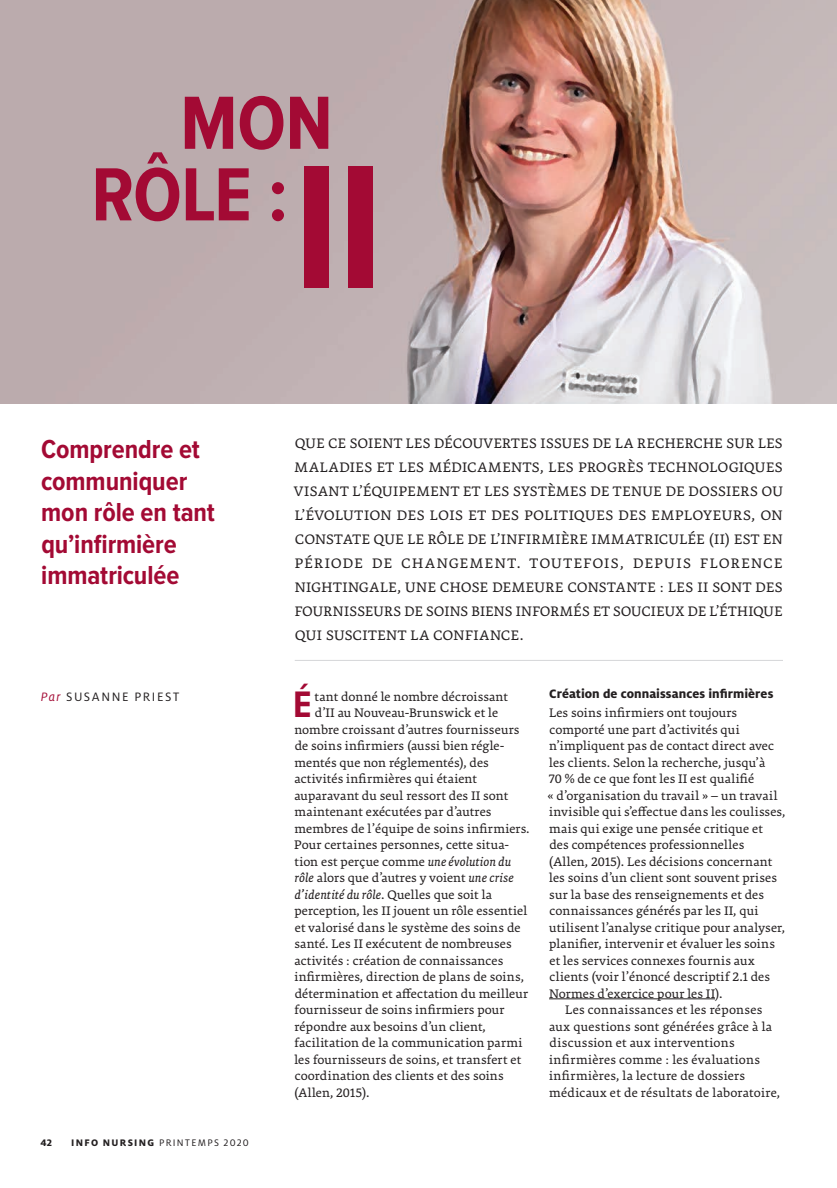
<style>
.page{position:relative;width:837px;height:1188px;background:#fff}
.page>*{position:absolute;margin:0;border:0;box-sizing:border-box;transform-origin:0 0}
.t1{font:700 181.5px "Proxima Nova Cond";color:#a30a34}
.t2{font:700 78px "Proxima Nova Cond";letter-spacing:-.005em;color:#a30a34}
.DC2__Sans_Rag_Bold_R{font:700 38.25px "Proxima Nova Cond";color:#a30a34}
.t3{font:700 27px/31.5px "Proxima Nova Cond";letter-spacing:-.005em;color:#a30a34}
._9_11_LeftJust_LEAD{font:15px/24px "Premiera";letter-spacing:.035em;color:#231f20;text-align:justify}
.DC2__Sans_Rag_Bold_R-2{font:13.5px "Premiera";letter-spacing:.01em;color:#231f20}
._9_11_Rag{font:13.5px/16.5px "Premiera";letter-spacing:.01em;color:#231f20}
._9_11_Rag_Indent{font:13.5px/16.5px "Premiera";letter-spacing:.02em;color:#231f20}
.Sans_9_11_Bold_Blk{font:800 13.5px "Milo OT";letter-spacing:.005em;color:#231f20}
.Byline__Article{font:13.5px "Milo OT";letter-spacing:.115em;color:#231f20}
.t4{font:10.5px "Milo OT";letter-spacing:.12em;color:#231f20}
.t5{font:800 10.5px "Milo OT";color:#231f20}
.s1{font-style:italic;color:#a30a34}
.s2{font-weight:800}
.s3{font-style:italic}
</style>
<div class="page">
<img style="left:0;top:0;width:837px;height:404px">
<hr style="left:295px;top:660px;width:488px;height:1px;background:#d5d6d8">
<hr style="left:549px;top:998px;width:166px;height:1px;background:#231f20">
<p class="t2" style="left:180px;top:80px;width:154px">MON</p>
<p class="t1" style="left:294px;top:127px;width:91px">II</p>
<p class="t2" style="left:91px;top:151px;width:198px">RÔLE :</p>
<p class="t3" style="left:41px;top:434px;width:175px">Comprendre et communiquer mon rôle en tant qu’infirmière immatriculée</p>
<p class="Byline__Article" style="left:41px;top:689px;width:140px"><span class="s1">Par</span> SUSANNE PRIEST</p>
<p class="t5" style="left:40px;top:1137px;width:13px">42</p>
<p class="t4" style="left:71px;top:1137px;width:179px"><span class="s2">INFO NURSING</span> PRINTEMPS 2020</p>
<p class="_9_11_LeftJust_LEAD" style="left:295px;top:431px;width:490px">QUE CE SOIENT LES DÉCOUVERTES ISSUES DE LA RECHERCHE SUR LES MALADIES ET LES MÉDICAMENTS, LES PROGRÈS TECHNOLOGIQUES VISANT L’ÉQUIPEMENT ET LES SYSTÈMES DE TENUE DE DOSSIERS OU L’ÉVOLUTION DES LOIS ET DES POLITIQUES DES EMPLOYEURS, ON CONSTATE QUE LE RÔLE DE L’INFIRMIÈRE IMMATRICULÉE (II) EST EN PÉRIODE DE CHANGEMENT. TOUTEFOIS, DEPUIS FLORENCE NIGHTINGALE, UNE CHOSE DEMEURE CONSTANTE : LES II SONT DES FOURNISSEURS DE SOINS BIENS INFORMÉS ET SOUCIEUX DE L’ÉTHIQUE QUI SUSCITENT LA CONFIANCE.</p>
<p class="DC2__Sans_Rag_Bold_R" style="left:293px;top:683px;width:20px">É</p>
<p class="DC2__Sans_Rag_Bold_R-2" style="left:315px;top:688px;width:195px">tant donné le nombre décroissant</p>
<p class="DC2__Sans_Rag_Bold_R-2" style="left:315px;top:705px;width:185px">d’II au Nouveau-Brunswick et le</p>
<p class="DC2__Sans_Rag_Bold_R-2" style="left:294px;top:721px;width:226px">nombre croissant d’autres fournisseurs</p>
<p class="DC2__Sans_Rag_Bold_R-2" style="left:295px;top:738px;width:211px">de soins infirmiers (aussi bien régle-</p>
<p class="DC2__Sans_Rag_Bold_R-2" style="left:294px;top:754px;width:196px">mentés que non réglementés), des</p>
<p class="DC2__Sans_Rag_Bold_R-2" style="left:294px;top:771px;width:184px">activités infirmières qui étaient</p>
<p class="DC2__Sans_Rag_Bold_R-2" style="left:294px;top:787px;width:215px">auparavant du seul ressort des II sont</p>
<p class="DC2__Sans_Rag_Bold_R-2" style="left:294px;top:804px;width:199px">maintenant exécutées par d’autres</p>
<p class="DC2__Sans_Rag_Bold_R-2" style="left:294px;top:820px;width:237px">membres de l’équipe de soins infirmiers.</p>
<p class="DC2__Sans_Rag_Bold_R-2" style="left:294px;top:837px;width:216px">Pour certaines personnes, cette situa-</p>
<p class="DC2__Sans_Rag_Bold_R-2" style="left:295px;top:853px;width:218px">tion est perçue comme <span class="s3">une évolution du</span></p>
<p class="DC2__Sans_Rag_Bold_R-2" style="left:295px;top:870px;width:221px"><span class="s3">rôle</span> alors que d’autres y voient <span class="s3">une crise</span></p>
<p class="DC2__Sans_Rag_Bold_R-2" style="left:295px;top:886px;width:199px"><span class="s3">d’identité du rôle</span>. Quelles que soit la</p>
<p class="DC2__Sans_Rag_Bold_R-2" style="left:294px;top:903px;width:234px">perception, les II jouent un rôle essentiel</p>
<p class="DC2__Sans_Rag_Bold_R-2" style="left:295px;top:919px;width:227px">et valorisé dans le système des soins de</p>
<p class="DC2__Sans_Rag_Bold_R-2" style="left:295px;top:936px;width:219px">santé. Les II exécutent de nombreuses</p>
<p class="DC2__Sans_Rag_Bold_R-2" style="left:294px;top:952px;width:210px">activités : création de connaissances</p>
<p class="DC2__Sans_Rag_Bold_R-2" style="left:294px;top:969px;width:231px">infirmières, direction de plans de soins,</p>
<p class="DC2__Sans_Rag_Bold_R-2" style="left:295px;top:985px;width:235px">détermination et affectation du meilleur</p>
<p class="DC2__Sans_Rag_Bold_R-2" style="left:295px;top:1002px;width:212px">fournisseur de soins infirmiers pour</p>
<p class="DC2__Sans_Rag_Bold_R-2" style="left:294px;top:1018px;width:193px">répondre aux besoins d’un client,</p>
<p class="DC2__Sans_Rag_Bold_R-2" style="left:295px;top:1035px;width:230px">facilitation de la communication parmi</p>
<p class="DC2__Sans_Rag_Bold_R-2" style="left:294px;top:1051px;width:228px">les fournisseurs de soins, et transfert et</p>
<p class="DC2__Sans_Rag_Bold_R-2" style="left:295px;top:1068px;width:210px">coordination des clients et des soins</p>
<p class="DC2__Sans_Rag_Bold_R-2" style="left:294px;top:1084px;width:77px">(Allen, 2015).</p>
<p class="Sans_9_11_Bold_Blk" style="left:549px;top:686px;width:226px">Création de connaissances infirmières</p>
<p class="_9_11_Rag" style="left:548px;top:704px;width:240px">Les soins infirmiers ont toujours comporté une part d’activités qui n’impliquent pas de contact direct avec les clients. Selon la recherche, jusqu’à<br>70 % de ce que font les II est qualifié<br>« d’organisation du travail » – un travail invisible qui s’effectue dans les coulisses, mais qui exige une pensée critique et<br>des compétences professionnelles<br>(Allen, 2015). Les décisions concernant les soins d’un client sont souvent prises sur la base des renseignements et des connaissances générés par les II, qui utilisent l’analyse critique pour analyser, planifier, intervenir et évaluer les soins et les services connexes fournis aux clients (voir l’énoncé descriptif 2.1 des Normes d’exercice pour les II).</p>
<p class="_9_11_Rag_Indent" style="left:549px;top:1001px;width:232px;text-indent:16px">Les connaissances et les réponses aux questions sont générées grâce à la discussion et aux interventions infirmières comme : les évaluations infirmières, la lecture de dossiers médicaux et de résultats de laboratoire,</p>
</div>
